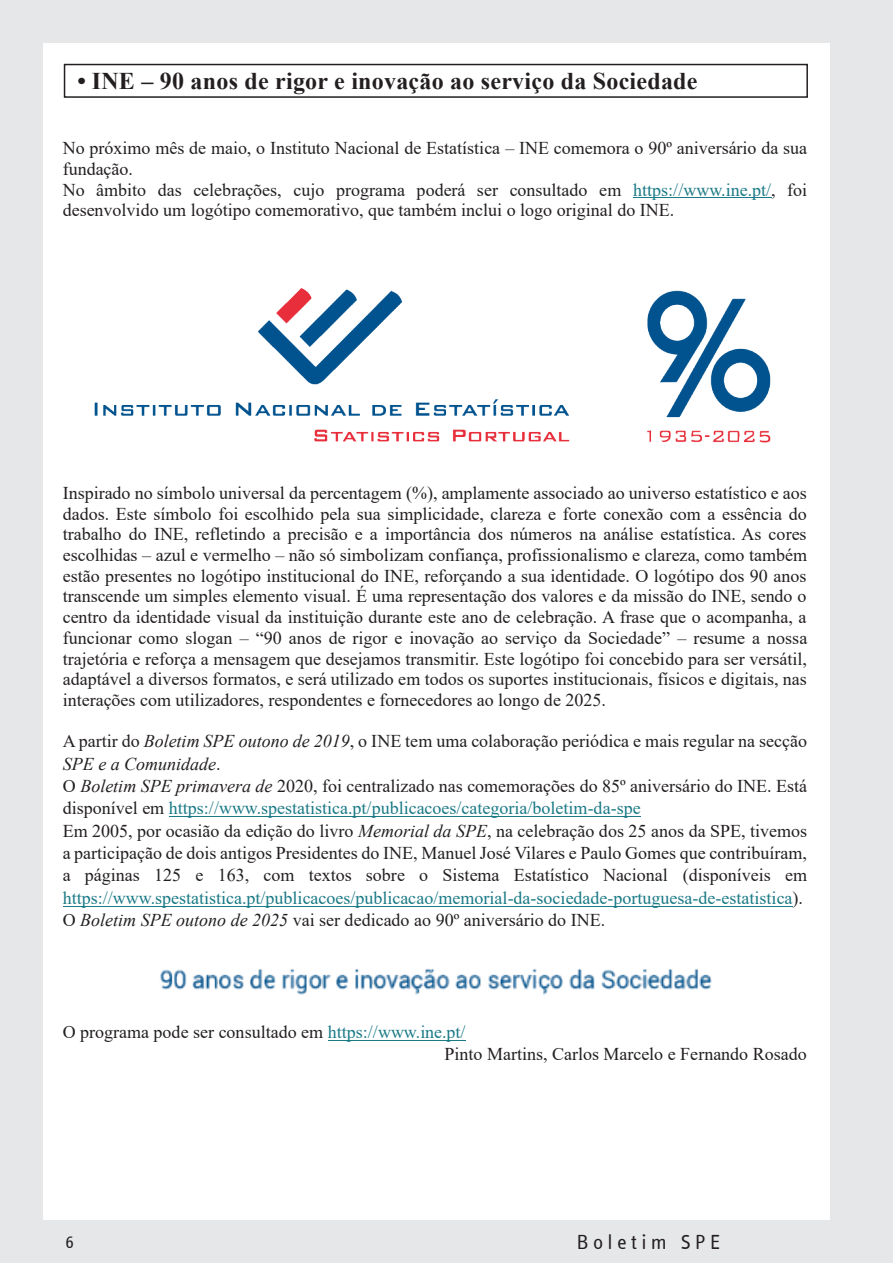
<style>
.page{position:relative;width:893px;height:1263px;background:#e6e7e9}
.page>*{position:absolute;margin:0;border:0;box-sizing:border-box;transform-origin:0 0}
.t1{font:700 24px "Times New Roman";letter-spacing:.01em;color:#231f20}
.t2{font:21px "Info Text";letter-spacing:.21em;color:#231f20}
.t3{font:18px/20.7px "Times New Roman";color:#231f20}
.t4{font:18px "Info Text";color:#231f20}
.s1{color:#1a7a86}
.s2{font-style:italic}
</style>
<div class="page">
<div style="left:43px;top:43px;width:787px;height:1177px;background:#fff"></div>
<div style="left:64px;top:64px;width:744px;height:34px;border:2px solid #231f20"></div>
<hr style="left:633px;top:198px;width:138px;height:1px;background:#1a7a86">
<hr style="left:169px;top:816px;width:472px;height:1px;background:#1a7a86">
<hr style="left:63px;top:906px;width:729px;height:1px;background:#1a7a86">
<hr style="left:328px;top:1040px;width:138px;height:1px;background:#1a7a86">
<img style="left:94px;top:288px;width:677px;height:155px">
<img style="left:160px;top:968px;width:552px;height:27px">
<h1 class="t1" style="left:77px;top:64px;width:622px">• INE – 90 anos de rigor e inovação ao serviço da Sociedade</h1>
<p class="t3" style="left:63px;top:137px;width:746px">No próximo mês de maio, o Instituto Nacional de Estatística – INE comemora o 90º aniversário da sua fundação.<br>No âmbito das celebrações, cujo programa poderá ser consultado em <span class="s1">https://www.ine.pt/</span>, foi desenvolvido um logótipo comemorativo, que também inclui o logo original do INE.</p>
<p class="t3" style="left:63px;top:482px;width:746px;text-align:justify">Inspirado no símbolo universal da percentagem (%), amplamente associado ao universo estatístico e aos dados. Este símbolo foi escolhido pela sua simplicidade, clareza e forte conexão com a essência do trabalho do INE, refletindo a precisão e a importância dos números na análise estatística. As cores escolhidas – azul e vermelho – não só simbolizam confiança, profissionalismo e clareza, como também estão presentes no logótipo institucional do INE, reforçando a sua identidade. O logótipo dos 90 anos transcende um simples elemento visual. É uma representação dos valores e da missão do INE, sendo o centro da identidade visual da instituição durante este ano de celebração. A frase que o acompanha, a funcionar como slogan – “90 anos de rigor e inovação ao serviço da Sociedade” – resume a nossa trajetória e reforça a mensagem que desejamos transmitir. Este logótipo foi concebido para ser versátil, adaptável a diversos formatos, e será utilizado em todos os suportes institucionais, físicos e digitais, nas interações com utilizadores, respondentes e fornecedores ao longo de 2025.</p>
<p class="t3" style="left:63px;top:730px;width:746px;line-height:22.4px">A partir do <span class="s2">Boletim SPE outono de 2019</span>, o INE tem uma colaboração periódica e mais regular na secção <span class="s2">SPE e a Comunidade</span>.<br>O <span class="s2">Boletim SPE primavera de</span> 2020, foi centralizado nas comemorações do 85º aniversário do INE. Está disponível em <span class="s1">https://www.spestatistica.pt/publicacoes/categoria/boletim-da-spe<br></span>Em 2005, por ocasião da edição do livro <span class="s2">Memorial da SPE</span>, na celebração dos 25 anos da SPE, tivemos a participação de dois antigos Presidentes do INE, Manuel José Vilares e Paulo Gomes que contribuíram, a páginas 125 e 163, com textos sobre o Sistema Estatístico Nacional (disponíveis em <span class="s1">https://www.spestatistica.pt/publicacoes/publicacao/memorial-da-sociedade-portuguesa-de-estatistica</span>).<br>O <span class="s2">Boletim SPE outono de 2025</span> vai ser dedicado ao 90º aniversário do INE.</p>
<p class="t3" style="left:444px;top:1020px;width:364px;line-height:22.4px;text-indent:-382px">O programa pode ser consultado em <span class="s1">https://www.ine.pt/<br></span>Pinto Martins, Carlos Marcelo e Fernando Rosado</p>
<p class="t4" style="left:66px;top:1232px;width:10px">6</p>
<p class="t2" style="left:577px;top:1231px;width:145px">Boletim SPE</p>
</div>
